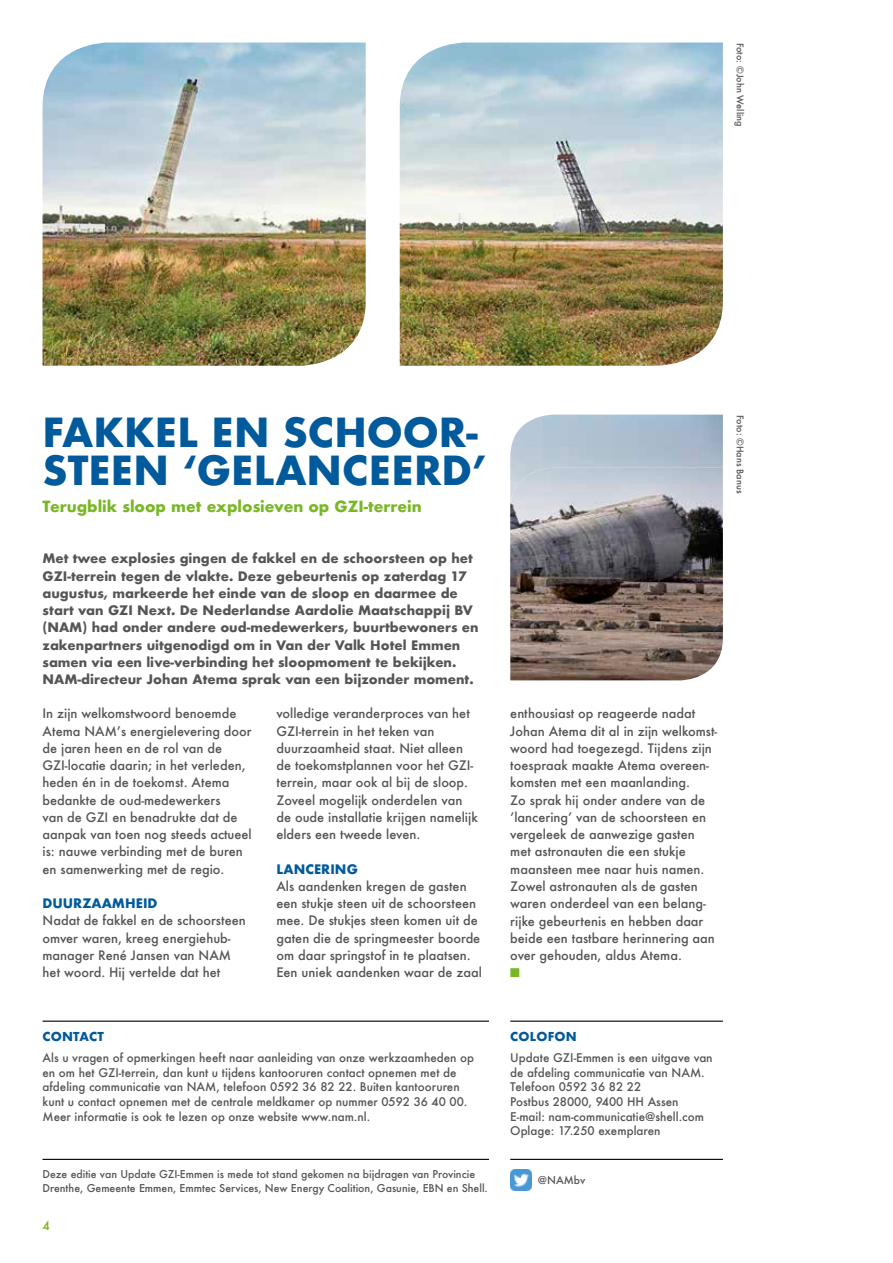
<style>
.page{position:relative;width:893px;height:1263px;background:#fff}
.page>*{position:absolute;margin:0;border:0;box-sizing:border-box;transform-origin:0 0}
.t1{font:700 39px/37.5px "Futura";color:#005a9b}
.t2{font:700 15px "Futura";color:#79b725}
.t3{font:500 12.75px/17.2px "Futura";color:#555554}
.t4{font:700 12.75px/17.2px "Futura";color:#555554}
.t5{font:700 12.75px "Futura";color:#005a9b}
.t6{font:12.75px "Zapf Dingbats ITC";color:#79b725}
.t7{font:700 12px "Futura";letter-spacing:.02em;color:#005a9b}
.t8{font:500 12px "Futura";color:#79b725}
.t9{font:500 11.7px/14.5px "Futura";color:#555554}
.t10{font:500 10.5px/13.5px "Futura";color:#555554}
.t11{font:500 9px "Futura";color:#555554}
</style>
<div class="page">
<hr style="left:510px;top:1159px;width:213px;height:1px;background:#000">
<hr style="left:43px;top:1159px;width:446px;height:1px;background:#000">
<hr style="left:43px;top:1020px;width:446px;height:2px;background:#000">
<hr style="left:510px;top:1020px;width:213px;height:2px;background:#000">
<img style="left:510px;top:1169px;width:21px;height:22px">
<img style="left:43px;top:43px;width:323px;height:323px">
<img style="left:400px;top:43px;width:323px;height:323px">
<img style="left:510px;top:415px;width:213px;height:53px">
<img style="left:510px;top:468px;width:213px;height:212px">
<p class="t11" style="left:746px;top:43px;width:85px;rotate:90deg">Foto: ©John Welling</p>
<h1 class="t1" style="left:43px;top:413px;width:446px">FAKKEL EN SCHOOR-<br>STEEN ‘GELANCEERD’</h1>
<p class="t2" style="left:43px;top:496px;width:381px">Terugblik sloop met explosieven op GZI-terrein</p>
<p class="t4" style="left:43px;top:550px;width:438px">Met twee explosies gingen de fakkel en de schoorsteen op het GZI-terrein tegen de vlakte. Deze gebeurtenis op zaterdag 17 augustus, markeerde het einde van de sloop en daarmee de start van GZI Next. De Nederlandse Aardolie Maatschappij BV (NAM) had onder andere oud-medewerkers, buurtbewoners en zakenpartners uitgenodigd om in Van der Valk Hotel Emmen samen via een live-verbinding het sloopmoment te bekijken.<br>NAM-directeur Johan Atema sprak van een bijzonder moment.</p>
<p class="t3" style="left:43px;top:705px;width:211px">In zijn welkomstwoord benoemde<br>Atema NAM’s energielevering door de jaren heen en de rol van de<br>GZI-locatie daarin; in het verleden, heden én in de toekomst. Atema bedankte de oud-medewerkers<br>van de GZI en benadrukte dat de aanpak van toen nog steeds actueel is: nauwe verbinding met de buren en samenwerking met de regio.</p>
<p class="t5" style="left:43px;top:894px;width:117px">DUURZAAMHEID</p>
<p class="t3" style="left:43px;top:912px;width:205px">Nadat de fakkel en de schoorsteen omver waren, kreeg energiehub&shy;manager René Jansen van NAM het woord. Hij vertelde dat het</p>
<p class="t7" style="left:43px;top:1028px;width:63px">CONTACT</p>
<p class="t3" style="left:276px;top:705px;width:203px">volledige veranderproces van het<br>GZI-terrein in het teken van duurzaamheid staat. Niet alleen de toekomstplannen voor het GZI&shy;terrein, maar ook al bij de sloop.<br>Zoveel mogelijk onderdelen van de oude installatie krijgen namelijk elders een tweede leven.</p>
<p class="t5" style="left:276px;top:860px;width:83px">LANCERING</p>
<p class="t3" style="left:276px;top:877px;width:207px">Als aandenken kregen de gasten een stukje steen uit de schoorsteen mee. De stukjes steen komen uit de gaten die de springmeester boorde om daar springstof in te plaatsen.<br>Een uniek aandenken waar de zaal</p>
<p class="t9" style="left:43px;top:1050px;width:433px">Als u vragen of opmerkingen heeft naar aanleiding van onze werkzaamheden op en om het GZI-terrein, dan kunt u tijdens kantooruren contact opnemen met de afdeling communicatie van NAM, telefoon 0592 36 82 22. Buiten kantooruren kunt u contact opnemen met de centrale meldkamer op nummer 0592 36 40 00.<br>Meer informatie is ook te lezen op onze website www.nam.nl.</p>
<p class="t10" style="left:43px;top:1167px;width:447px">Deze editie van Update GZI-Emmen is mede tot stand gekomen na bijdragen van Provincie<br>Drenthe, Gemeente Emmen, Emmtec Services, New Energy Coalition, Gasunie, EBN en Shell.</p>
<p class="t8" style="left:43px;top:1218px;width:9px">4</p>
<p class="t11" style="left:746px;top:415px;width:80px;rotate:90deg">Foto: ©Hans Banus</p>
<p class="t3" style="left:510px;top:705px;width:209px">enthousiast op reageerde nadat<br>Johan Atema dit al in zijn welkomst&shy;woord had toegezegd. Tijdens zijn toespraak maakte Atema overeen&shy;komsten met een maanlanding.<br>Zo sprak hij onder andere van de ‘lancering’ van de schoorsteen en vergeleek de aanwezige gasten met astronauten die een stukje maansteen mee naar huis namen.<br>Zowel astronauten als de gasten waren onderdeel van een belang&shy;rijke gebeurtenis en hebben daar beide een tastbare herinnering aan over gehouden, aldus Atema.</p>
<p class="t6" style="left:510px;top:967px;width:11px">■</p>
<p class="t7" style="left:510px;top:1028px;width:68px">COLOFON</p>
<p class="t9" style="left:510px;top:1050px;width:204px">Update GZI-Emmen is een uitgave van de afdeling communicatie van NAM.<br>Telefoon 0592 36 82 22<br>Postbus 28000, 9400 HH Assen<br>E-mail: nam-communicatie@shell.com<br>Oplage: 17.250 exemplaren</p>
<p class="t10" style="left:538px;top:1174px;width:49px">@NAMbv</p>
</div>
